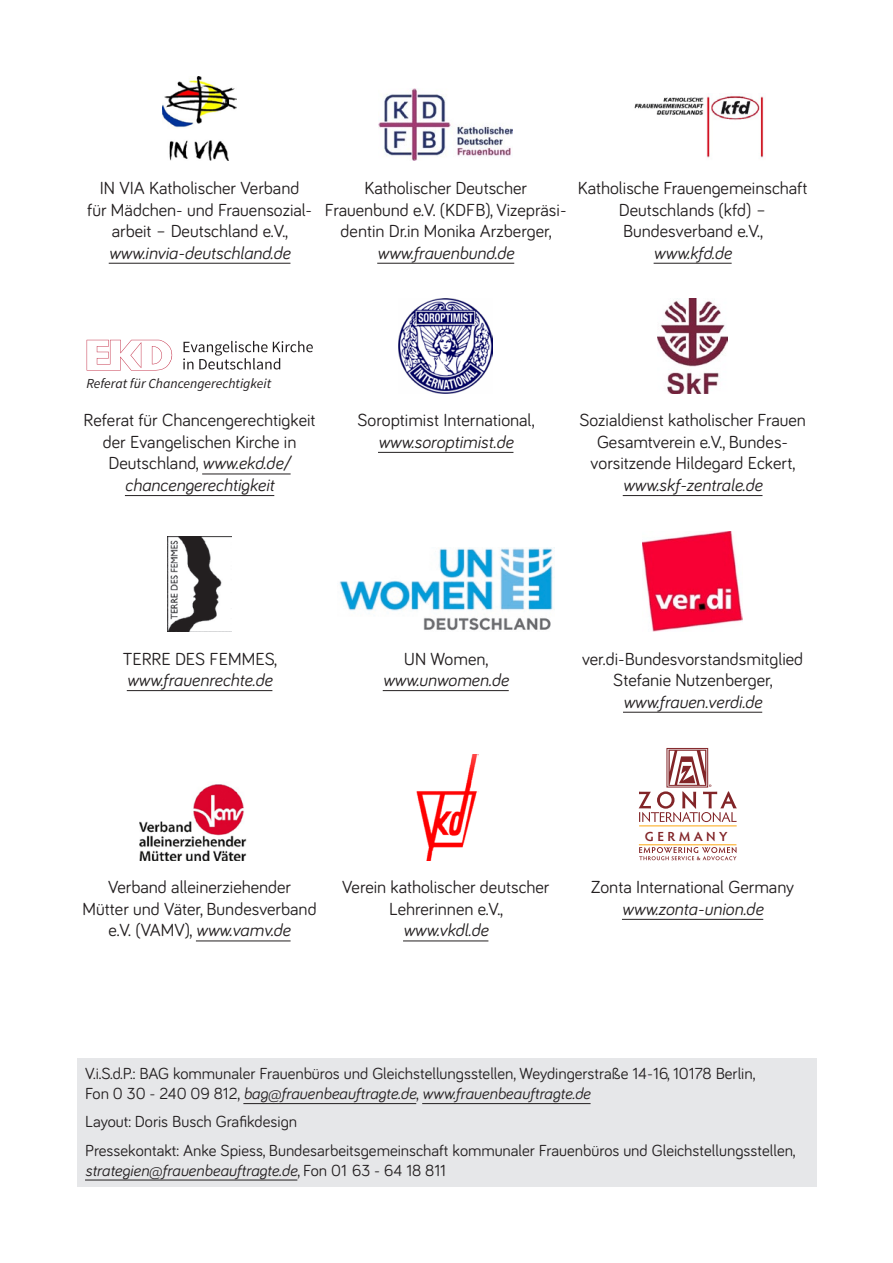
<style>
.page{position:relative;width:893px;height:1263px;background:#fff}
.page>*{position:absolute;margin:0;border:0;box-sizing:border-box;transform-origin:0 0}
.t1{font:18px/21.6px "Bariol";color:#231f20;text-align:center}
.t2{font:italic 18px "Bariol";color:#231f20}
.t3{font:16.5px/19.8px "Bariol";color:#231f20}
.t4{font:italic 16.5px "Bariol";color:#231f20}
.t5{font:italic 13.8px "Source Sans Pro";color:#231f20}
.t6{font:600 13.2px "Hypatia Sans Pro";letter-spacing:.26em;color:#822528}
.s1{font-style:italic}
.s2{font-style:normal}
</style>
<div class="page">
<div style="left:77px;top:1058px;width:739px;height:128px;background:#e6e7e9"></div>
<hr style="left:243px;top:1103px;width:173px;height:1px;background:#231f20">
<hr style="left:422px;top:1103px;width:169px;height:1px;background:#231f20">
<hr style="left:85px;top:1180px;width:212px;height:1px;background:#231f20">
<img style="left:163px;top:77px;width:73px;height:84px">
<img style="left:379px;top:89px;width:134px;height:72px">
<img style="left:634px;top:96px;width:130px;height:62px">
<hr style="left:109px;top:263px;width:181px;height:1px;background:#231f20">
<hr style="left:377px;top:263px;width:137px;height:1px;background:#231f20">
<hr style="left:654px;top:263px;width:78px;height:1px;background:#231f20">
<svg style="left:183px;top:341px;width:130px;height:28px"></svg>
<svg style="left:87px;top:340px;width:86px;height:30px"></svg>
<img style="left:399px;top:299px;width:94px;height:94px">
<img style="left:657px;top:299px;width:71px;height:94px">
<hr style="left:202px;top:474px;width:89px;height:1px;background:#231f20">
<hr style="left:125px;top:495px;width:149px;height:1px;background:#231f20">
<hr style="left:378px;top:452px;width:135px;height:1px;background:#231f20">
<hr style="left:623px;top:495px;width:139px;height:1px;background:#231f20">
<img style="left:167px;top:537px;width:65px;height:95px">
<img style="left:339px;top:547px;width:214px;height:84px">
<img style="left:642px;top:531px;width:101px;height:101px">
<hr style="left:127px;top:690px;width:145px;height:1px;background:#231f20">
<hr style="left:383px;top:690px;width:126px;height:1px;background:#231f20">
<hr style="left:623px;top:712px;width:139px;height:1px;background:#231f20">
<img style="left:139px;top:784px;width:108px;height:76px">
<img style="left:416px;top:754px;width:62px;height:106px">
<svg style="left:639px;top:847px;width:97px;height:13px"></svg>
<hr style="left:639px;top:844px;width:97px;height:1px;background:#fdbc4a">
<hr style="left:639px;top:825px;width:98px;height:1px;background:#fdbc4a">
<div style="left:667px;top:748px;width:41px;height:39px;border:1px solid #822528"></div>
<svg style="left:639px;top:749px;width:98px;height:73px"></svg>
<hr style="left:196px;top:941px;width:95px;height:1px;background:#231f20">
<hr style="left:403px;top:941px;width:85px;height:1px;background:#231f20">
<hr style="left:622px;top:919px;width:141px;height:1px;background:#231f20">
<p class="t1" style="left:87px;top:176px;width:224px">IN VIA Katholischer Verband für Mädchen- und Frauensozial&shy;arbeit – Deutschland e.V.,</p>
<p class="t2" style="left:109px;top:240px;width:183px">www.invia-deutschland.de</p>
<p class="t1" style="left:325px;top:176px;width:243px">Katholischer Deutscher<br>Frauenbund e.V. (KDFB), Vizepräsi&shy;dentin Dr.in Monika Arzberger,</p>
<p class="t2" style="left:377px;top:240px;width:139px">www.frauenbund.de</p>
<p class="t1" style="left:578px;top:176px;width:231px">Katholische Frauengemeinschaft<br>Deutschlands (kfd) –<br>Bundesverband e.V.,</p>
<p class="t2" style="left:654px;top:240px;width:80px">www.kfd.de</p>
<p class="t5" style="left:86px;top:375px;width:186px">Referat für Chancengerechtigkeit</p>
<p class="t1" style="left:84px;top:409px;width:233px">Referat für Chancengerechtigkeit der Evangelischen Kirche in<br>Deutschland, <span class="s1">www.ekd.de/ chancengerechtigkeit</span></p>
<p class="t1" style="left:358px;top:409px;width:179px">Soroptimist International,</p>
<p class="t2" style="left:378px;top:430px;width:137px">www.soroptimist.de</p>
<p class="t1" style="left:579px;top:409px;width:228px">Sozialdienst katholischer Frauen<br>Gesamtverein e.V., Bundes&shy;vorsitzende Hildegard Eckert,</p>
<p class="t2" style="left:623px;top:473px;width:141px">www.skf-zentrale.de</p>
<p class="t1" style="left:123px;top:647px;width:156px">TERRE DES FEMMES,</p>
<p class="t2" style="left:127px;top:668px;width:147px">www.frauenrechte.de</p>
<p class="t1" style="left:404px;top:647px;width:86px">UN Women,</p>
<p class="t2" style="left:383px;top:668px;width:128px">www.unwomen.de</p>
<p class="t1" style="left:582px;top:647px;width:223px">ver.di-Bundesvorstandsmitglied<br>Stefanie Nutzenberger,</p>
<p class="t2" style="left:623px;top:689px;width:141px">www.frauen.verdi.de</p>
<p class="t1" style="left:83px;top:875px;width:236px">Verband alleinerziehender<br>Mütter und Väter, Bundesverband e.V. (VAMV), <span class="s1">www.vamv.de</span></p>
<p class="t1" style="left:342px;top:875px;width:209px">Verein katholischer deutscher<br>Lehrerinnen e.V.,</p>
<p class="t2" style="left:403px;top:918px;width:87px">www.vkdl.de</p>
<p class="t6" style="left:645px;top:827px;width:84px">GERMANY</p>
<p class="t1" style="left:591px;top:875px;width:204px">Zonta International Germany</p>
<p class="t2" style="left:622px;top:896px;width:143px">www.zonta-union.de</p>
<p class="t3" style="left:85px;top:1063px;width:672px">V.i.S.d.P.: BAG kommunaler Frauenbüros und Gleichstellungsstellen, Weydingerstraße 14-16, 10178 Berlin,<br>Fon 0 30 - 240 09 812, <span class="s1">bag@frauenbeauftragte.de</span>, <span class="s1">www.frauenbeauftragte.de</span></p>
<p class="t3" style="left:85px;top:1107px;width:712px;line-height:28.3px">Layout: Doris Busch Grafikdesign<br>Pressekontakt: Anke Spiess, Bundesarbeitsgemeinschaft kommunaler Frauenbüros und Gleichstellungsstellen,</p>
<p class="t4" style="left:85px;top:1159px;width:362px">strategien@frauenbeauftragte.de<span class="s2">, Fon 01 63 - 64 18 811</span></p>
</div>
